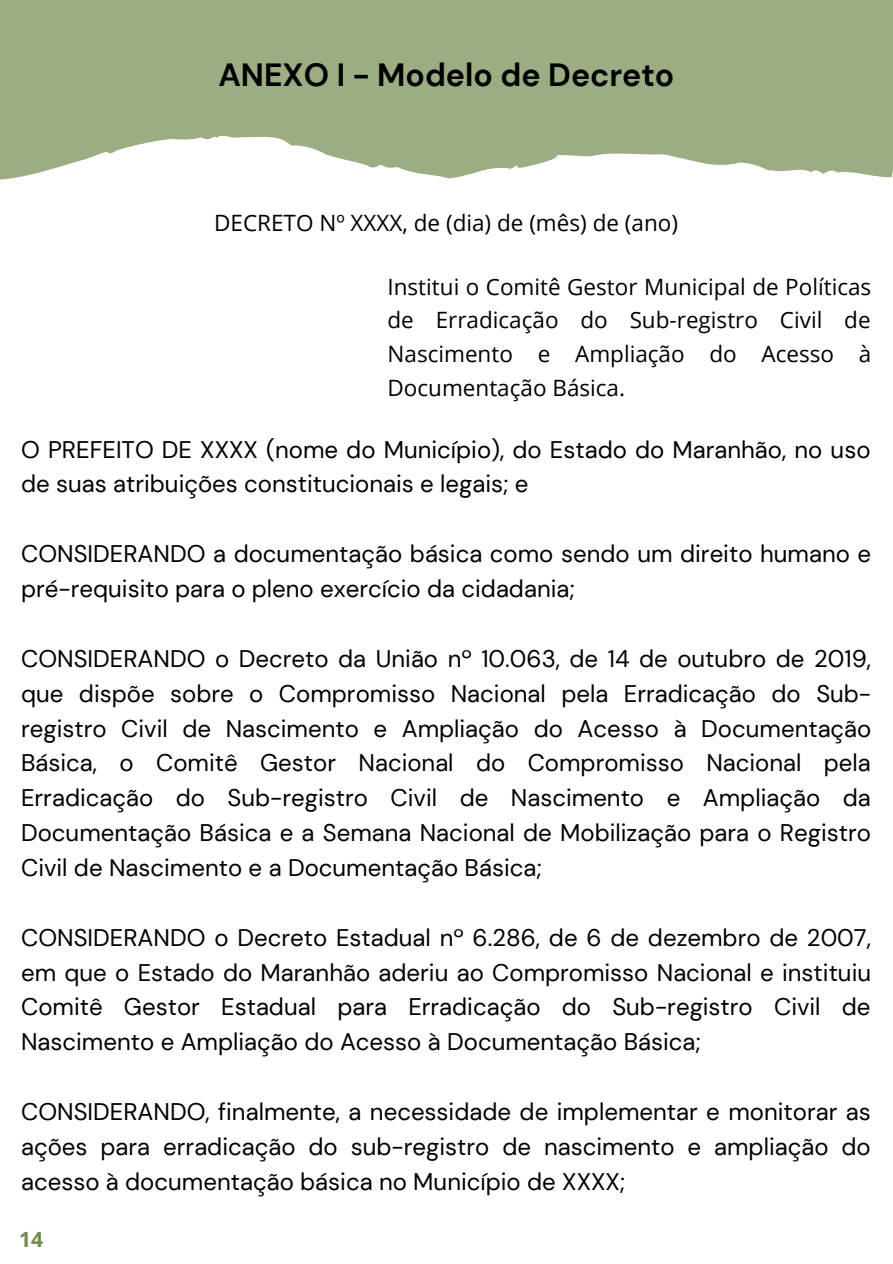
<style>
.page{position:relative;width:893px;height:1264px;background:#fff}
.page>*{position:absolute;margin:0;border:0;box-sizing:border-box;transform-origin:0 0}
.t1{font:700 32.1px "DM Sans";color:#000}
.t2{font:24px/34.8px "DM Sans";color:#000;text-align:justify}
.t3{font:22.5px/33.8px "Open Sans";color:#000;text-align:justify}
.t4{font:700 21px "Open Sans";color:#71894e}
</style>
<div class="page">
<svg style="left:0;top:0;width:892px;height:179px;background:#a6b591"></svg>
<p class="t1" style="left:218px;top:54px;width:457px">ANEXO I - Modelo de Decreto</p>
<p class="t3" style="left:214px;top:205px;width:465px">DECRETO Nº XXXX, de (dia) de (mês) de (ano)</p>
<p class="t3" style="left:387px;top:269px;width:485px">Institui o Comitê Gestor Municipal de Políticas de Erradicação do Sub-registro Civil de Nascimento e Ampliação do Acesso à Documentação Básica.</p>
<p class="t2" style="left:21px;top:432px;width:850px">O PREFEITO DE XXXX (nome do Município), do Estado do Maranhão, no uso de suas atribuições constitucionais e legais; e</p>
<p class="t2" style="left:21px;top:536px;width:851px">CONSIDERANDO a documentação básica como sendo um direito humano e pré-requisito para o pleno exercício da cidadania;</p>
<p class="t2" style="left:21px;top:641px;width:851px">CONSIDERANDO o Decreto da União nº 10.063, de 14 de outubro de 2019, que dispõe sobre o Compromisso Nacional pela Erradicação do Sub&shy;registro Civil de Nascimento e Ampliação do Acesso à Documentação Básica, o Comitê Gestor Nacional do Compromisso Nacional pela Erradicação do Sub-registro Civil de Nascimento e Ampliação da Documentação Básica e a Semana Nacional de Mobilização para o Registro Civil de Nascimento e a Documentação Básica;</p>
<p class="t2" style="left:21px;top:920px;width:851px">CONSIDERANDO o Decreto Estadual nº 6.286, de 6 de dezembro de 2007, em que o Estado do Maranhão aderiu ao Compromisso Nacional e instituiu Comitê Gestor Estadual para Erradicação do Sub-registro Civil de Nascimento e Ampliação do Acesso à Documentação Básica;</p>
<p class="t2" style="left:21px;top:1094px;width:851px">CONSIDERANDO, finalmente, a necessidade de implementar e monitorar as ações para erradicação do sub-registro de nascimento e ampliação do acesso à documentação básica no Município de XXXX;</p>
<p class="t4" style="left:19px;top:1224px;width:25px">14</p>
</div>
